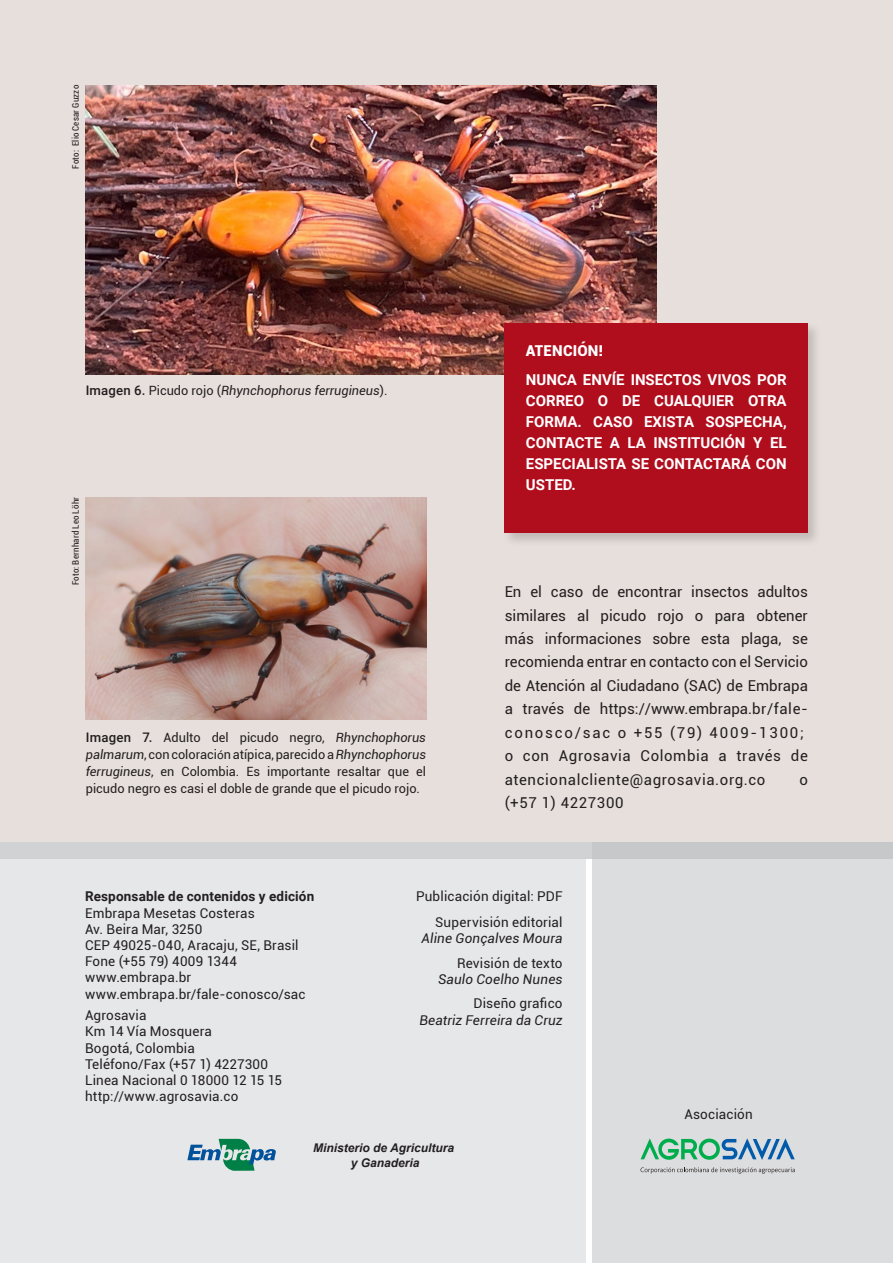
<style>
.page{position:relative;width:893px;height:1263px;background:#fff}
.page>*{position:absolute;margin:0;border:0;box-sizing:border-box;transform-origin:0 0}
.t1{font:15px/23.4px "Roboto";color:#231f20}
.t2{font:700 15px/21px "Roboto";color:#fff;text-align:justify}
.t3{font:15px "Roboto";letter-spacing:.04em;color:#231f20}
.t4{font:900 15px "Roboto";letter-spacing:.015em;color:#fff}
.t5{font:13.5px/16.2px "Roboto";letter-spacing:.01em;color:#231f20}
.t6{font:italic 13.5px "Roboto";letter-spacing:.01em;color:#231f20}
.t7{font:700 13.5px "Roboto";letter-spacing:.01em;color:#231f20}
.t8{font:12.75px/17px "Roboto";color:#231f20;text-align:justify}
.t9{font:italic 12.75px "Roboto";color:#231f20}
.t10{font:italic 700 12px/14.4px "Arial";color:#231f20;text-align:center}
.t11{font:condensed 9px "Roboto";letter-spacing:.02em;color:#231f20}
.s1{font-weight:500;font-style:normal;font-size:13.2px}
.s2{font-style:normal}
.s3{font-weight:500;font-size:13.2px}
.s4{font-style:italic}
.s5{font-family:"Calibri"}
</style>
<div class="page">
<div style="left:0;top:0;width:893px;height:842px;background:#e7dfdb"></div>
<div style="left:0;top:858px;width:585px;height:405px;background:#e6e7e9"></div>
<div style="left:592px;top:858px;width:301px;height:405px;background:#dcdddf"></div>
<div style="left:0;top:842px;width:893px;height:16px;background:#d1d2d4"></div>
<svg style="left:641px;top:1138px;width:154px;height:22px"></svg>
<svg style="left:640px;top:1167px;width:155px;height:7px"></svg>
<div style="left:592px;top:842px;width:301px;height:16px;background:#c7c8ca"></div>
<svg style="left:187px;top:1139px;width:89px;height:32px"></svg>
<img style="left:86px;top:497px;width:340px;height:222px">
<img style="left:86px;top:85px;width:570px;height:290px">
<div style="left:502px;top:321px;width:320px;height:226px;background:#231f20;opacity:.19"></div>
<div style="left:505px;top:323px;width:303px;height:210px;background:#b00d1d"></div>
<p class="t11" style="left:70px;top:169px;width:85px;rotate:-90deg">Foto: Elio Cesar Guzzo</p>
<p class="t9" style="left:86px;top:382px;width:303px"><span class="s1">Imagen 6.</span> <span class="s2">Picudo rojo (</span>Rhynchophorus ferrugineus<span class="s2">).</span></p>
<p class="t11" style="left:70px;top:585px;width:90px;rotate:-90deg">Foto: Bernhard Leo Löhr</p>
<p class="t8" style="left:86px;top:729px;width:342px"><span class="s3">Imagen 7.</span> Adulto del picudo negro, <span class="s4">Rhynchophorus palmarum</span>, con coloraci<span class="s5">ó</span>n atípica, parecido a <span class="s4">Rhynchophorus ferrugineus</span>, en Colombia. Es importante resaltar que el picudo negro es casi el doble de grande que el picudo rojo.</p>
<p class="t4" style="left:526px;top:340px;width:78px">ATENCIÓN!</p>
<p class="t2" style="left:526px;top:369px;width:262px">NUNCA ENVÍE INSECTOS VIVOS POR CORREO O DE CUALQUIER OTRA FORMA. CASO EXISTA SOSPECHA, CONTACTE A LA INSTITUCIÓN Y EL ESPECIALISTA SE CONTACTARÁ CON USTED.</p>
<p class="t1" style="left:505px;top:579px;width:305px">En el caso de encontrar insectos adultos similares al picudo rojo o para obtener más informaciones sobre esta plaga, se recomienda entrar en contacto con el Servicio de Atención al Ciudadano (SAC) de Embrapa a través de https://www.embrapa.br/fale&shy;conosco/sac o +55 (79) 4009-1300; o con Agrosavia Colombia a través de atencionalcliente@agrosavia.org.co</p>
<p class="t1" style="left:799px;top:767px;width:10px">o</p>
<p class="t3" style="left:505px;top:792px;width:120px">(+57 1) 4227300</p>
<p class="t7" style="left:85px;top:887px;width:231px">Responsable de contenidos y edición</p>
<p class="t5" style="left:85px;top:904px;width:222px">Embrapa Mesetas Costeras<br>Av. Beira Mar, 3250<br>CEP 49025-040, Aracaju, SE, Brasil<br>Fone (+55 79) 4009 1344 www.embrapa.br www.embrapa.br/fale-conosco/sac</p>
<p class="t5" style="left:85px;top:1007px;width:199px">Agrosavia<br>Km 14 Vía Mosquera<br>Bogotá, Colombia<br>Teléfono/Fax (+57 1) 4227300<br>Linea Nacional 0 18000 12 15 15 http://www.agrosavia.co</p>
<p class="t5" style="left:416px;top:888px;width:148px">Publicación digital: PDF</p>
<p class="t5" style="left:435px;top:913px;width:129px">Supervisión editorial</p>
<p class="t6" style="left:421px;top:928px;width:143px">Aline Gonçalves Moura</p>
<p class="t5" style="left:457px;top:954px;width:107px">Revisión de texto</p>
<p class="t6" style="left:438px;top:969px;width:126px">Saulo Coelho Nunes</p>
<p class="t5" style="left:473px;top:995px;width:91px">Diseño grafico</p>
<p class="t6" style="left:419px;top:1010px;width:145px">Beatriz Ferreira da Cruz</p>
<p class="t10" style="left:313px;top:1141px;width:142px">Ministerio de Agricultura y Ganaderia</p>
<p class="t5" style="left:684px;top:1105px;width:70px">Asociación</p>
</div>
